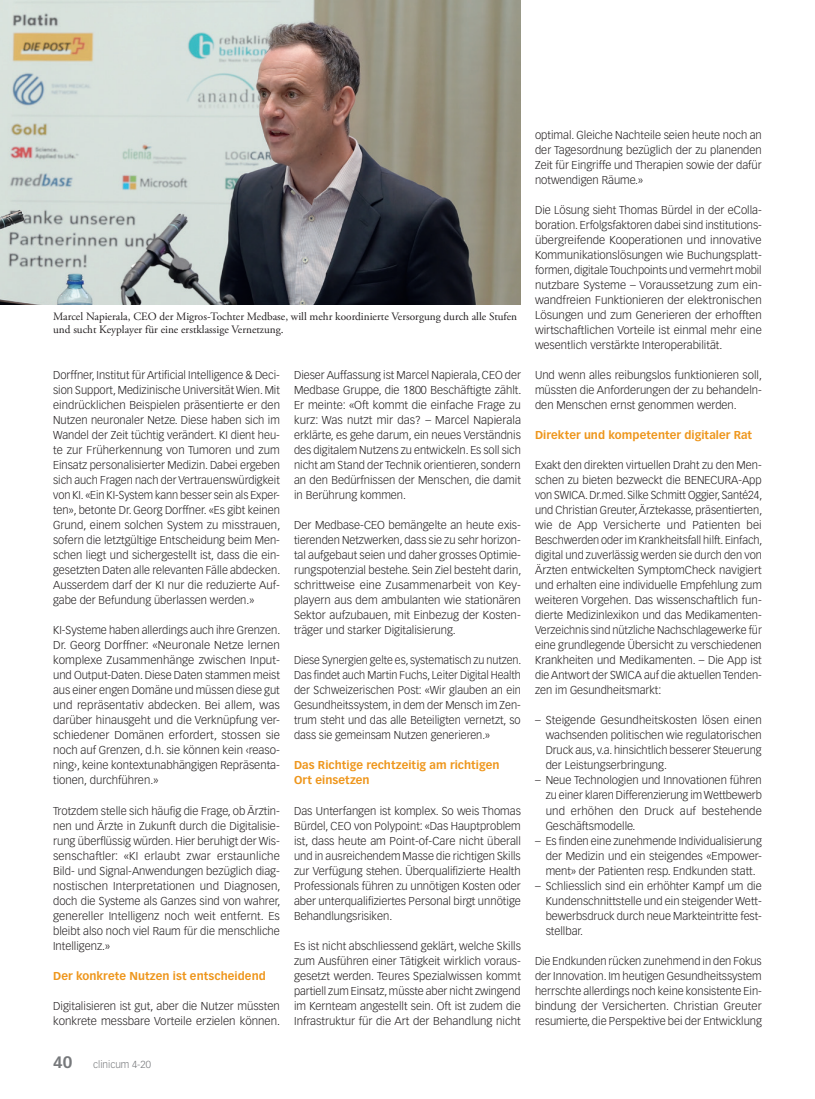
<style>
.page{position:relative;width:815px;height:1099px;background:#fff}
.page>*{position:absolute;margin:0;border:0;box-sizing:border-box;transform-origin:0 0}
.Lauftext{font:300 11.25px/15px "Vectora LT Std";color:#231f20;text-align:justify}
.Lauftext-2{font:300 11.25px/15px "Vectora LT Std";color:#231f20;text-align:justify;scale:.96 1}
.Legende{font:11.25px/13.5px "Adobe Garamond Pro";color:#231f20}
.ZT_GP{font:700 11.25px/15px "Vectora LT Std";letter-spacing:.005em;color:#ee961c}
.t1{font:300 10px "Vectora LT Std";color:#76787b}
.s1{font-weight:700;font-size:16.25px}
</style>
<div class="page">
<img style="left:0;top:0;width:521px;height:304px">
<p class="Legende" style="left:53px;top:310px;width:466px">Marcel Napierala, CEO der Migros-Tochter Medbase, will mehr koordinierte Versorgung durch alle Stufen und sucht Keyplayer für eine erstklassige Vernetzung.</p>
<p class="Lauftext" style="left:53px;top:368px;width:229px">Dorffner, Institut für Artificial Intelligence &amp; Deci&shy;sion Support, Medizinische Universität Wien. Mit eindrücklichen Beispielen präsentierte er den Nutzen neuronaler Netze. Diese haben sich im Wandel der Zeit tüchtig verändert. KI dient heu&shy;te zur Früherkennung von Tumoren und zum Einsatz personalisierter Medizin. Dabei ergeben sich auch Fragen nach der Vertrauenswürdigkeit von KI. «Ein KI-System kann besser sein als Exper&shy;ten», betonte Dr. Georg Dorffner. «Es gibt keinen Grund, einem solchen System zu misstrauen, sofern die letztgültige Entscheidung beim Men&shy;schen liegt und sichergestellt ist, dass die ein&shy;gesetzten Daten alle relevanten Fälle abdecken.<br>Ausserdem darf der KI nur die reduzierte Auf&shy;gabe der Befundung überlassen werden.»</p>
<p class="Lauftext" style="left:53px;top:623px;width:229px">KI-Systeme haben allerdings auch ihre Grenzen.<br>Dr. Georg Dorffner: «Neuronale Netze lernen komplexe Zusammenhänge zwischen Input&shy;und Output-Daten. Diese Daten stammen meist aus einer engen Domäne und müssen diese gut und repräsentativ abdecken. Bei allem, was darüber hinausgeht und die Verknüpfung ver&shy;schiedener Domänen erfordert, stossen sie noch auf Grenzen, d.h. sie können kein ‹reaso&shy;ning›, keine kontextunabhängigen Repräsenta&shy;tionen, durchführen.»</p>
<p class="Lauftext" style="left:53px;top:803px;width:229px">Trotzdem stelle sich häufig die Frage, ob Ärztin&shy;nen und Ärzte in Zukunft durch die Digitalisie&shy;rung überflüssig würden. Hier beruhigt der Wis&shy;senschaftler: «KI erlaubt zwar erstaunliche Bild- und Signal-Anwendungen bezüglich diag&shy;nostischen Interpretationen und Diagnosen, doch die Systeme als Ganzes sind von wahrer, genereller Intelligenz noch weit entfernt. Es bleibt also noch viel Raum für die menschliche Intelligenz.»</p>
<p class="ZT_GP" style="left:53px;top:968px;width:214px">Der konkrete Nutzen ist entscheidend</p>
<p class="Lauftext" style="left:53px;top:998px;width:229px">Digitalisieren ist gut, aber die Nutzer müssten konkrete messbare Vorteile erzielen können.</p>
<p class="t1" style="left:53px;top:1058px;width:99px"><span class="s1">40</span> clinicum 4-20</p>
<p class="Lauftext" style="left:294px;top:368px;width:229px">Dieser Auffassung ist Marcel Napierala, CEO der Medbase Gruppe, die 1800 Beschäftigte zählt.<br>Er meinte: «Oft kommt die einfache Frage zu kurz: Was nutzt mir das? – Marcel Napierala erklärte, es gehe darum, ein neues Verständnis des digitalem Nutzens zu entwickeln. Es soll sich nicht am Stand der Technik orientieren, sondern an den Bedürfnissen der Menschen, die damit in Berührung kommen.</p>
<p class="Lauftext" style="left:294px;top:518px;width:229px;text-align:left">Der Medbase-CEO bemängelte an heute exis&shy;tierenden Netzwerken, dass sie zu sehr horizon&shy;tal aufgebaut seien und daher grosses Optimie&shy;rungspotenzial bestehe. Sein Ziel besteht darin, schrittweise eine Zusammenarbeit von Key&shy;playern aus dem ambulanten wie stationären Sektor aufzubauen, mit Einbezug der Kosten&shy;träger und starker Digitalisierung.</p>
<p class="Lauftext-2" style="left:294px;top:653px;width:238px">Diese Synergien gelte es, systematisch zu nutzen.<br>Das findet auch Martin Fuchs, Leiter Digital Health der Schweizerischen Post: «Wir glauben an ein Gesundheitssystem, in dem der Mensch im Zen&shy;trum steht und das alle Beteiligten vernetzt, so dass sie gemeinsam Nutzen generieren.»</p>
<p class="ZT_GP" style="left:294px;top:758px;width:207px">Das Richtige rechtzeitig am richtigen<br>Ort einsetzen</p>
<p class="Lauftext" style="left:294px;top:803px;width:228px">Das Unterfangen ist komplex. So weis Thomas Bürdel, CEO von Polypoint: «Das Hauptproblem ist, dass heute am Point-of-Care nicht überall und in ausreichendem Masse die richtigen Skills zur Verfügung stehen. Überqualifizierte Health Professionals fü hren zu unnötigen Kosten oder aber unterqualifiziertes Personal birgt unnötige Behandlungsrisiken.</p>
<p class="Lauftext" style="left:294px;top:938px;width:228px">Es ist nicht abschliessend geklärt, welche Skills zum Ausfü hren einer Tätigkeit wirklich voraus&shy;gesetzt werden. Teures Spezialwissen kommt partiell zum Einsatz, müsste aber nicht zwingend im Kernteam angestellt sein. Oft ist zudem die Infrastruktur fü r die Art der Behandlung nicht</p>
<p class="Lauftext" style="left:535px;top:128px;width:228px">optimal. Gleiche Nachteile seien heute noch an der Tagesordnung bezüglich der zu planenden Zeit für Eingriffe und Therapien sowie der dafür notwendigen Räume.»</p>
<p class="Lauftext" style="left:535px;top:203px;width:228px">Die Lösung sieht Thomas Bürdel in der eColla&shy;boration. Erfolgsfaktoren dabei sind institutions&shy;übergreifende Kooperationen und innovative Kommunikationslösungen wie Buchungsplatt&shy;formen, digitale Touchpoints und vermehrt mobil nutzbare Systeme – Voraussetzung zum ein&shy;wandfreien Funktionieren der elektronischen Lösungen und zum Generieren der erhofften wirtschaftlichen Vorteile ist einmal mehr eine wesentlich verstärkte Interoperabilität.</p>
<p class="Lauftext" style="left:535px;top:368px;width:229px">Und wenn alles reibungslos funktionieren soll, müssten die Anforderungen der zu behandeln&shy;den Menschen ernst genommen werden.</p>
<p class="ZT_GP" style="left:535px;top:428px;width:219px">Direkter und kompetenter digitaler Rat</p>
<p class="Lauftext" style="left:535px;top:458px;width:229px">Exakt den direkten virtuellen Draht zu den Men&shy;schen zu bieten bezweckt die BENECURA-App von SWICA. Dr.med. Silke Schmitt Oggier, Santé24, und Christian Greuter, Ärztekasse, präsentierten, wie de App Versicherte und Patienten bei Beschwerden oder im Krankheitsfall hilft. Einfach, digital und zuverlässig werden sie durch den von Ärzten entwickelten SymptomCheck navigiert und erhalten eine individuelle Empfehlung zum weiteren Vorgehen. Das wissenschaftlich fun&shy;dierte Medizinlexikon und das Medikamenten-Verzeichnis sind nützliche Nachschlagewerke für eine grundlegende Übersicht zu verschiedenen Krankheiten und Medikamenten. – Die App ist die Antwort der SWICA auf die aktuellen Tenden&shy;zen im Gesundheitsmarkt:</p>
<p class="Lauftext" style="left:546px;top:713px;width:218px;text-indent:-11px">– Steigende Gesundheitskosten lösen einen wachsenden politischen wie regulatorischen Druck aus, v.a. hinsichtlich besserer Steuerung der Leistungserbringung.</p>
<p class="Lauftext" style="left:546px;top:773px;width:218px;text-indent:-11px">– Neue Technologien und Innovationen fü hren zu einer klaren Differenzierung im Wettbewerb und erhöhen den Druck auf bestehende Geschäftsmodelle.</p>
<p class="Lauftext" style="left:546px;top:833px;width:218px;text-indent:-11px">– Es finden eine zunehmende Individualisierung der Medizin und ein steigendes «Empower&shy;ment» der Patienten resp. Endkunden statt.</p>
<p class="Lauftext" style="left:546px;top:878px;width:218px;text-indent:-11px">– Schliesslich sind ein erhöhter Kampf um die Kundenschnittstelle und ein steigender Wett&shy;bewerbsdruck durch neue Markteintritte fest&shy;stellbar.</p>
<p class="Lauftext" style="left:535px;top:953px;width:228px">Die Endkunden rücken zunehmend in den Fokus der Innovation. Im heutigen Gesundheitssystem herrschte allerdings noch keine konsistente Ein&shy;bindung der Versicherten. Christian Greuter resumierte, die Perspektive bei der Entwicklung</p>
</div>
